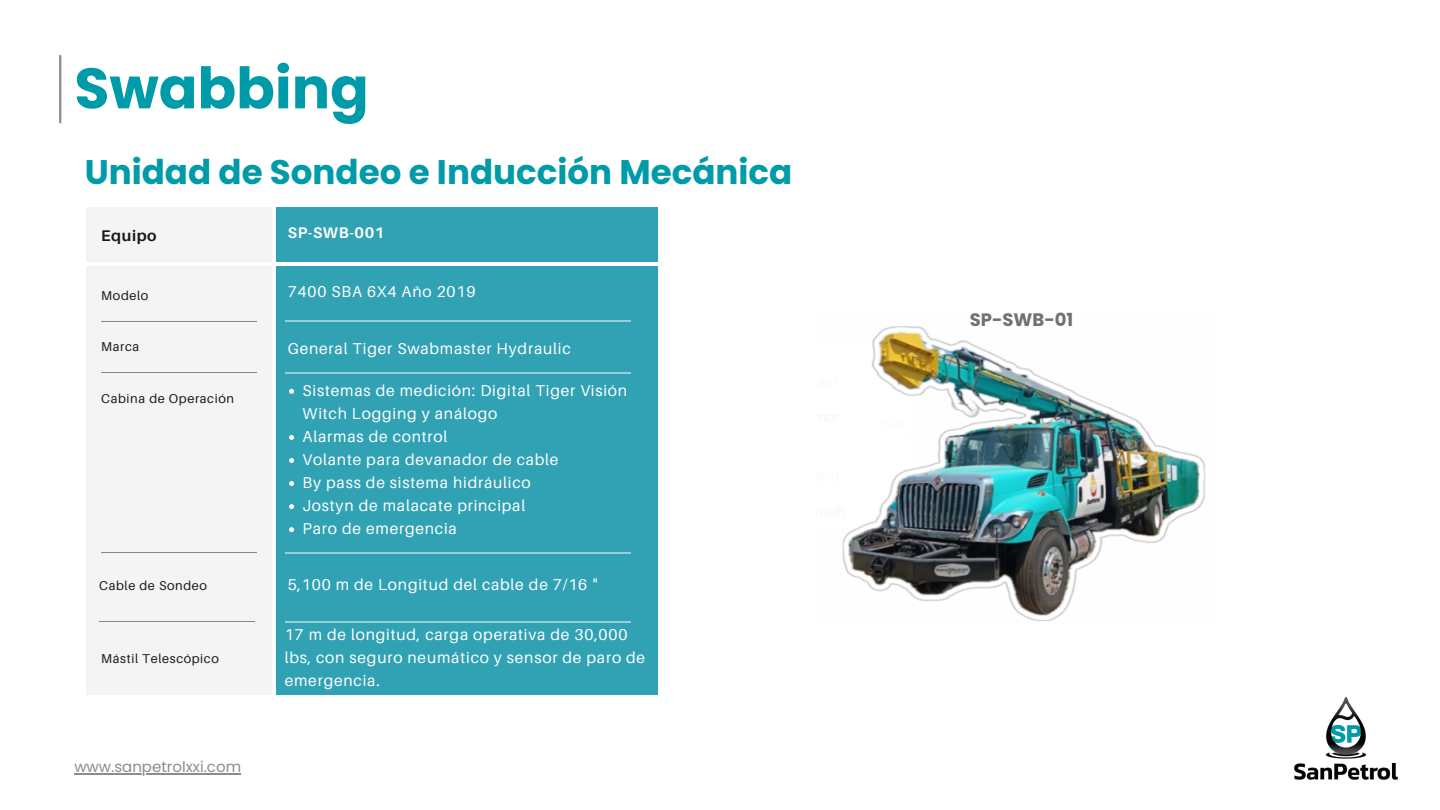
<style>
.page{position:relative;width:1440px;height:810px;background:#fff}
.page>*{position:absolute;margin:0;border:0;box-sizing:border-box;transform-origin:0 0}
.t1{font:700 57px "Poppins";color:#009ba8}
.t2{font:700 34.1px "Poppins";color:#009ba8}
.t3{font:700 18px "Poppins";color:#727171}
.t4{font:15.7px/23.1px "Aileron";letter-spacing:.05em;color:#fff}
.t5{font:700 15.4px "Aileron";letter-spacing:.04em;color:#fff}
.t6{font:700 15.4px "Aileron";letter-spacing:.04em;color:#191919}
.t7{font:15px "Poppins";color:#8b8d89}
.t8{font:12.8px "Aileron";letter-spacing:.05em;color:#191919}
</style>
<div class="page">
<img style="left:1294px;top:697px;width:104px;height:83px">
<hr style="left:59px;top:55px;width:2px;height:68px;background:#8b8d89">
<div style="left:276px;top:207px;width:382px;height:55px;background:#31a1b4"></div>
<div style="left:276px;top:266px;width:382px;height:429px;background:#31a1b4"></div>
<div style="left:86px;top:207px;width:186px;height:55px;background:#f4f4f4"></div>
<div style="left:86px;top:266px;width:186px;height:429px;background:#f4f4f4"></div>
<hr style="left:101px;top:321px;width:156px;height:1px;background:#191919">
<hr style="left:101px;top:372px;width:156px;height:1px;background:#191919">
<hr style="left:101px;top:552px;width:156px;height:1px;background:#191919">
<hr style="left:285px;top:321px;width:346px;height:1px;background:#fff">
<svg style="left:289px;top:389px;width:5px;height:5px"></svg>
<svg style="left:289px;top:435px;width:5px;height:5px"></svg>
<svg style="left:289px;top:458px;width:5px;height:5px"></svg>
<svg style="left:289px;top:481px;width:5px;height:5px"></svg>
<svg style="left:289px;top:504px;width:5px;height:5px"></svg>
<svg style="left:289px;top:527px;width:5px;height:5px"></svg>
<hr style="left:285px;top:373px;width:346px;height:1px;background:#fff">
<hr style="left:285px;top:552px;width:346px;height:2px;background:#fff">
<hr style="left:99px;top:621px;width:156px;height:1px;background:#191919">
<hr style="left:285px;top:621px;width:345px;height:2px;background:#fff">
<img style="left:842px;top:326px;width:363px;height:295px">
<hr style="left:74px;top:773px;width:167px;height:1px;background:#8b8d89">
<p class="t1" style="left:74px;top:48px;width:296px">Swabbing</p>
<p class="t2" style="left:85px;top:148px;width:709px">Unidad de Sondeo e Inducción Mecánica</p>
<h6 class="t6" style="left:101px;top:226px;width:57px">Equipo</h6>
<h6 class="t5" style="left:288px;top:223px;width:98px">SP-SWB-001</h6>
<p class="t8" style="left:101px;top:288px;width:49px">Modelo</p>
<p class="t8" style="left:101px;top:339px;width:40px">Marca</p>
<p class="t8" style="left:101px;top:390px;width:134px">Cabina de Operación</p>
<p class="t8" style="left:99px;top:578px;width:109px">Cable de Sondeo</p>
<h6 class="t8" style="left:101px;top:650px;width:119px">Mástil Telescópico</h6>
<h6 class="t7" style="left:74px;top:756px;width:168px">www.sanpetrolxxi.com</h6>
<p class="t4" style="left:288px;top:279px;width:189px">7400 SBA 6X4 Año 2019</p>
<h6 class="t4" style="left:288px;top:337px;width:284px">General Tiger Swabmaster Hydraulic</h6>
<h2 class="t4" style="left:303px;top:379px;width:326px">Sistemas de medición: Digital Tiger Visión<br>Witch Logging y análogo</h2>
<h5 class="t4" style="left:303px;top:425px;width:146px">Alarmas de control</h5>
<h4 class="t4" style="left:303px;top:448px;width:257px">Volante para devanador de cable</h4>
<p class="t4" style="left:303px;top:471px;width:230px">By pass de sistema hidráulico</p>
<p class="t4" style="left:303px;top:494px;width:224px">Jostyn de malacate principal</p>
<p class="t4" style="left:303px;top:517px;width:156px">Paro de emergencia</p>
<h3 class="t4" style="left:288px;top:573px;width:311px">5,100 m de Longitud del cable de 7/16 "</h3>
<p class="t4" style="left:285px;top:623px;width:362px">17 m de longitud, carga operativa de 30,000 lbs, con seguro neumático y sensor de paro de emergencia.</p>
<p class="t3" style="left:970px;top:307px;width:105px">SP-SWB-01</p>
</div>
